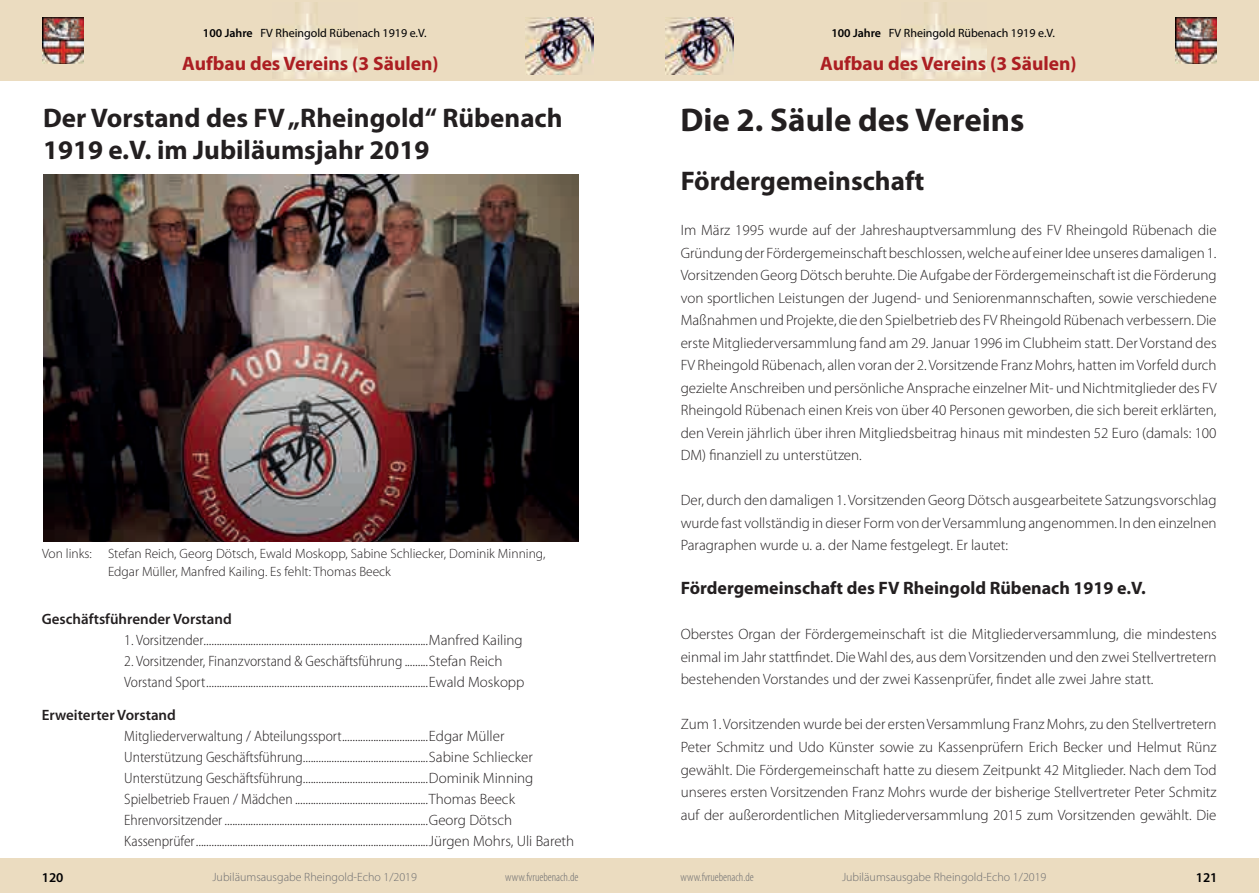
<style>
.page{position:relative;width:1259px;height:893px;background:#fff}
.page>*{position:absolute;margin:0;border:0;box-sizing:border-box;transform-origin:0 0}
.t1{font:700 33px "Myriad Pro";color:#231f20}
.t2{font:700 27px/32.4px "Myriad Pro";color:#231f20}
.t3{font:700 19.5px "Myriad Pro";color:#ac1e22}
.t4{font:700 18px "Myriad Pro";color:#231f20}
.t5{font:300 15px/22.5px "Myriad Pro";color:#231f20;text-align:justify}
.t6{font:600 15px "Myriad Pro";color:#231f20}
.t7{font:300 13.5px/18px "Myriad Pro";color:#231f20}
.t8{font:600 13.5px "Myriad Pro";color:#000002}
.t9{font:300 12px "Myriad Pro";color:#6c6d70}
.t10{font:12px "Myriad Pro";color:#000002}
.t11{font:300 condensed 12px "Myriad Pro";color:#6c6d70}
.s1{font-weight:600}
.s2{font-stretch:semi-condensed}
</style>
<div class="page">
<div style="left:629px;top:859px;width:630px;height:34px;background:#ebdcc0"></div>
<div style="left:0;top:859px;width:629px;height:34px;background:#ebdcc0"></div>
<div style="left:629px;top:0;width:630px;height:81px;background:#ebdcc0"></div>
<div style="left:0;top:0;width:629px;height:81px;background:#ebdcc0"></div>
<img style="left:525px;top:17px;width:68px;height:57px">
<img style="left:666px;top:17px;width:68px;height:57px">
<img style="left:43px;top:17px;width:40px;height:47px">
<img style="left:1175px;top:17px;width:41px;height:47px">
<img style="left:272px;top:3px;width:85px;height:75px">
<img style="left:902px;top:3px;width:84px;height:75px">
<img style="left:43px;top:175px;width:536px;height:367px">
<p class="t10" style="left:203px;top:26px;width:225px"><span class="s1">100 Jahre</span> FV Rheingold Rübenach 1919 e.V.</p>
<p class="t10" style="left:831px;top:26px;width:225px"><span class="s1">100 Jahre</span> FV Rheingold Rübenach 1919 e.V.</p>
<h3 class="t3" style="left:182px;top:52px;width:258px">Aufbau des Vereins (3 Säulen)</h3>
<h3 class="t3" style="left:820px;top:52px;width:258px">Aufbau des Vereins (3 Säulen)</h3>
<h2 class="t2" style="left:43px;top:102px;width:521px">Der Vorstand des FV „Rheingold“ Rübenach<br>1919 e.V. im Jubiläumsjahr 2019</h2>
<p class="t7" style="left:108px;top:545px;width:439px;text-indent:-66px">Von links: Stefan Reich, Georg Dötsch, Ewald Moskopp, Sabine Schliecker, Dominik Minning,<br>Edgar Müller, Manfred Kailing. Es fehlt: Thomas Beeck</p>
<p class="t6" style="left:42px;top:611px;width:191px">Geschäftsführender Vorstand</p>
<p class="t5" style="left:124px;top:629px;width:400px"><span class="s2">1. Vorsitzender</span> ......................................................................................Manfred Kailing</p>
<p class="t5" style="left:124px;top:651px;width:402px;line-height:21px"><span class="s2">2. Vorsitzender, Finanzvorstand &amp; Geschäftsführung</span> .........Stefan Reich<br><span class="s2">Vorstand Sport</span> .....................................................................................Ewald Moskopp</p>
<p class="t5" style="left:124px;top:705px;width:451px;line-height:21px;text-align:left;text-indent:-83px"><span class="s1">Erweiterter Vorstand<br></span><span class="s2">Mitgliederverwaltung / Abteilungssport</span> .................................Edgar Müller <span class="s2">Unterstützung Geschäftsführung</span>................................................Sabine Schliecker <span class="s2">Unterstützung Geschäftsführung</span>................................................Dominik Minning <span class="s2">Spielbetrieb Frauen / Mädchen</span> ...................................................Thomas Beeck <span class="s2">Ehrenvorsitzender</span> ..............................................................................Georg Dötsch <span class="s2">Kassenprüfer</span> .........................................................................................Jürgen Mohrs, Uli Bareth</p>
<h1 class="t1" style="left:680px;top:101px;width:345px">Die 2. Säule des Vereins</h1>
<h2 class="t2" style="left:680px;top:165px;width:245px">Fördergemeinschaft</h2>
<p class="t5" style="left:680px;top:219px;width:537px">Im März 1995 wurde auf der Jahreshauptversammlung des FV Rheingold Rübenach die Gründung der Fördergemeinschaft beschlossen, welche auf einer Idee unseres damaligen 1.<br>Vorsitzenden Georg Dötsch beruhte. Die Aufgabe der Fördergemeinschaft ist die Förderung von sportlichen Leistungen der Jugend- und Seniorenmannschaften, sowie verschiedene Maßnahmen und Projekte, die den Spielbetrieb des FV Rheingold Rübenach verbessern. Die erste Mitgliederversammlung fand am 29. Januar 1996 im Clubheim statt. Der Vorstand des FV Rheingold Rübenach, allen voran der 2. Vorsitzende Franz Mohrs, hatten im Vorfeld durch gezielte Anschreiben und persönliche Ansprache einzelner Mit- und Nichtmitglieder des FV Rheingold Rübenach einen Kreis von über 40 Personen geworben, die sich bereit erklärten, den Verein jährlich über ihren Mitgliedsbeitrag hinaus mit mindesten 52 Euro (damals: 100<br>DM) finanziell zu unterstützen.</p>
<p class="t5" style="left:680px;top:489px;width:537px">Der, durch den damaligen 1. Vorsitzenden Georg Dötsch ausgearbeitete Satzungsvorschlag wurde fast vollständig in dieser Form von der Versammlung angenommen. In den einzelnen Paragraphen wurde u. a. der Name festgelegt. Er lautet:</p>
<p class="t4" style="left:680px;top:578px;width:467px">Fördergemeinschaft des FV Rheingold Rübenach 1919 e.V.</p>
<p class="t5" style="left:680px;top:623px;width:537px">Oberstes Organ der Fördergemeinschaft ist die Mitgliederversammlung, die mindestens einmal im Jahr stattfindet. Die Wahl des, aus dem Vorsitzenden und den zwei Stellvertretern bestehenden Vorstandes und der zwei Kassenprüfer, findet alle zwei Jahre statt.</p>
<p class="t5" style="left:680px;top:713px;width:537px">Zum 1. Vorsitzenden wurde bei der ersten Versammlung Franz Mohrs, zu den Stellvertretern Peter Schmitz und Udo Künster sowie zu Kassenprüfern Erich Becker und Helmut Rünz gewählt. Die Fördergemeinschaft hatte zu diesem Zeitpunkt 42 Mitglieder. Nach dem Tod unseres ersten Vorsitzenden Franz Mohrs wurde der bisherige Stellvertreter Peter Schmitz auf der außerordentlichen Mitgliederversammlung 2015 zum Vorsitzenden gewählt. Die</p>
<p class="t8" style="left:42px;top:870px;width:23px">120</p>
<p class="t9" style="left:212px;top:870px;width:206px">Jubiläumsausgabe Rheingold-Echo 1/2019</p>
<p class="t9" style="left:842px;top:870px;width:206px">Jubiläumsausgabe Rheingold-Echo 1/2019</p>
<p class="t8" style="left:1195px;top:870px;width:23px">121</p>
<p class="t11" style="left:505px;top:870px;width:75px">www.fvruebenach.de</p>
<p class="t11" style="left:680px;top:870px;width:75px">www.fvruebenach.de</p>
</div>
